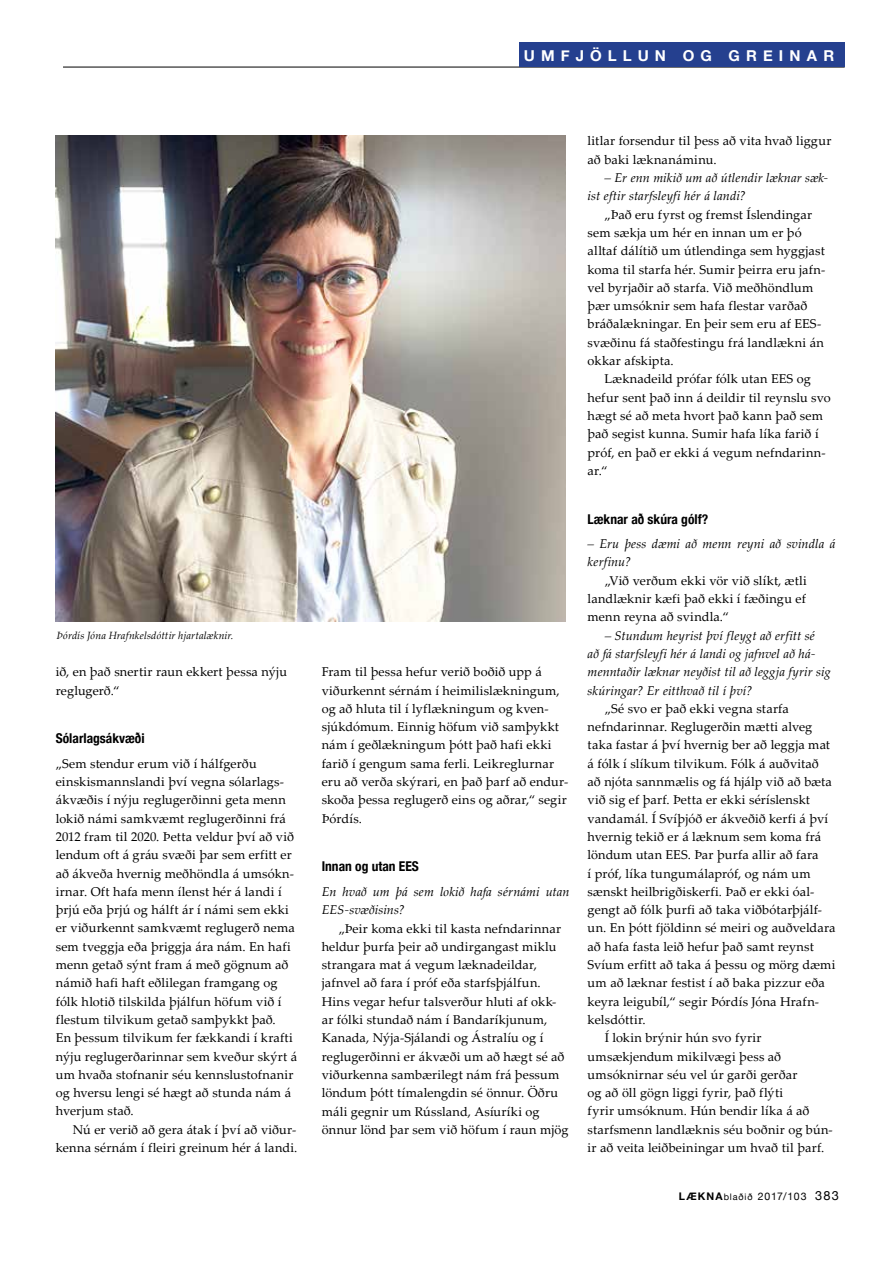
<style>
.page{position:relative;width:893px;height:1263px;background:#fff}
.page>*{position:absolute;margin:0;border:0;box-sizing:border-box;transform-origin:0 0}
.t1{font:700 15px "Helvetica Neue";letter-spacing:.41em;color:#fff}
.t2{font:700 condensed 13.5px "Helvetica Neue";color:#000}
.t3{font:12.75px/18.3px "Palatino Linotype";letter-spacing:.01em;color:#000}
.t4{font:italic 12.75px/18.3px "Palatino Linotype";letter-spacing:.005em;color:#000}
.t5{font:italic 10.5px "Palatino Linotype";letter-spacing:.01em;color:#000}
.t6{font:10.5px "Helvetica Neue";letter-spacing:.07em;color:#000}
.s1{font-weight:700}
.s2{font-size:9px}
.s3{font-size:12.75px}
</style>
<div class="page">
<hr style="left:63px;top:67px;width:782px;height:1px;background:#000">
<div style="left:519px;top:42px;width:326px;height:25px;background:#25408f"></div>
<img style="left:56px;top:135px;width:510px;height:486px">
<p class="t1" style="left:524px;top:44px;width:312px">UMFJÖLLUN OG GREINAR</p>
<p class="t5" style="left:57px;top:628px;width:178px">Þórdís Jóna Hrafnkelsdóttir hjartalæknir.</p>
<p class="t3" style="left:56px;top:662px;width:233px">ið, en það snertir raun ekkert þessa nýju reglugerð.“</p>
<p class="t2" style="left:56px;top:727px;width:90px">Sólarlagsákvæði</p>
<p class="t3" style="left:56px;top:754px;width:243px">„Sem stendur erum við í hálfgerðu einskismannslandi því vegna sólarlags&shy;ákvæðis í nýju reglugerðinni geta menn lokið námi samkvæmt reglugerðinni frá 2012 fram til 2020. Þetta veldur því að við lendum oft á gráu svæði þar sem erfitt er að ákveða hvernig meðhöndla á umsókn&shy;irnar. Oft hafa menn ílenst hér á landi í þrjú eða þrjú og hálft ár í námi sem ekki er viðurkennt samkvæmt reglugerð nema sem tveggja eða þriggja ára nám. En hafi menn getað sýnt fram á með gögnum að námið hafi haft eðlilegan framgang og fólk hlotið tilskilda þjálfun höfum við í flestum tilvikum getað samþykkt það.<br>En þessum tilvikum fer fækkandi í krafti nýju reglugerðarinnar sem kveður skýrt á um hvaða stofnanir séu kennslustofnanir og hversu lengi sé hægt að stunda nám á hverjum stað.</p>
<p class="t3" style="left:56px;top:1120px;width:243px;text-align:right">Nú er verið að gera átak í því að viður&shy;kenna sérnám í fleiri greinum hér á landi.</p>
<p class="t3" style="left:322px;top:662px;width:248px">Fram til þessa hefur verið boðið upp á viðurkennt sérnám í heimilislækningum, og að hluta til í lyflækningum og kven&shy;sjúkdómum. Einnig höfum við samþykkt nám í geðlækningum þótt það hafi ekki farið í gengum sama ferli. Leikreglurnar eru að verða skýrari, en það þarf að endur&shy;skoða þessa reglugerð eins og aðrar,“ segir Þórdís.</p>
<p class="t2" style="left:322px;top:855px;width:99px">Innan og utan EES</p>
<p class="t4" style="left:322px;top:882px;width:249px">En hvað um þá sem lokið hafa sérnámi utan<br>EES-svæðisins?</p>
<p class="t3" style="left:322px;top:918px;width:248px;text-indent:17px">„Þeir koma ekki til kasta nefndarinnar heldur þurfa þeir að undirgangast miklu strangara mat á vegum læknadeildar, jafnvel að fara í próf eða starfsþjálfun.<br>Hins vegar hefur talsverður hluti af okk&shy;ar fólki stundað nám í Bandaríkjunum, Kanada, Nýja-Sjálandi og Ástralíu og í reglugerðinni er ákvæði um að hægt sé að viðurkenna sambærilegt nám frá þessum löndum þótt tímalengdin sé önnur. Öðru máli gegnir um Rússland, Asíuríki og önnur lönd þar sem við höfum í raun mjög</p>
<p class="t3" style="left:588px;top:131px;width:245px">litlar forsendur til þess að vita hvað liggur að baki læknanáminu.</p>
<p class="t4" style="left:588px;top:168px;width:242px;text-indent:17px">– Er enn mikið um að útlendir læknar sæk&shy;ist eftir starfsleyfi hér á landi?</p>
<p class="t3" style="left:588px;top:205px;width:239px;text-indent:17px">„Það eru fyrst og fremst Íslendingar sem sækja um hér en innan um er þó alltaf dálítið um útlendinga sem hyggjast koma til starfa hér. Sumir þeirra eru jafn&shy;vel byrjaðir að starfa. Við meðhöndlum þær umsóknir sem hafa flestar varðað bráðalækningar. En þeir sem eru af EES&shy;svæðinu fá staðfestingu frá landlækni án okkar afskipta.</p>
<p class="t3" style="left:588px;top:369px;width:245px;text-indent:17px">Læknadeild prófar fólk utan EES og hefur sent það inn á deildir til reynslu svo hægt sé að meta hvort það kann það sem það segist kunna. Sumir hafa líka farið í próf, en það er ekki á vegum nefndarinn&shy;ar.“</p>
<p class="t2" style="left:588px;top:507px;width:122px">Læknar að skúra gólf?</p>
<p class="t4" style="left:588px;top:534px;width:249px">– Eru þess dæmi að menn reyni að svindla á kerfinu?</p>
<p class="t3" style="left:588px;top:571px;width:221px;text-align:justify;text-indent:17px">„Við verðum ekki vör við slíkt, ætli landlæknir kæfi það ekki í fæðingu ef menn reyna að svindla.“</p>
<p class="t4" style="left:588px;top:626px;width:245px;text-indent:17px">– Stundum heyrist því fleygt að erfitt sé<br>að fá starfsleyfi hér á landi og jafnvel að há&shy;menntaðir læknar neyðist til að leggja fyrir sig skúringar? Er eitthvað til í því?</p>
<p class="t3" style="left:605px;top:699px;width:186px">„Sé svo er það ekki vegna starfa</p>
<p class="t3" style="left:588px;top:717px;width:226px">nefndarinnar. Reglugerðin mætti alveg</p>
<p class="t3" style="left:588px;top:735px;width:244px">taka fastar á því hvernig ber að leggja mat</p>
<p class="t3" style="left:588px;top:754px;width:233px">á fólk í slíkum tilvikum. Fólk á auðvitað</p>
<p class="t3" style="left:588px;top:772px;width:246px">að njóta sannmælis og fá hjálp við að bæta</p>
<p class="t3" style="left:588px;top:790px;width:224px">við sig ef þarf. Þetta er ekki séríslenskt</p>
<p class="t3" style="left:588px;top:809px;width:242px">vandamál. Í Svíþjóð er ákveðið kerfi á því</p>
<p class="t3" style="left:588px;top:827px;width:235px">hvernig tekið er á læknum sem koma frá</p>
<p class="t3" style="left:588px;top:845px;width:232px">löndum utan EES. Þar þurfa allir að fara</p>
<p class="t3" style="left:588px;top:863px;width:225px">í próf, líka tungumálapróf, og nám um</p>
<p class="t3" style="left:588px;top:882px;width:228px">sænskt heilbrigðiskerfi. Það er ekki óal-</p>
<p class="t3" style="left:588px;top:900px;width:236px">gengt að fólk þurfi að taka viðbótarþjálf-</p>
<p class="t3" style="left:588px;top:918px;width:249px">un. En þótt fjöldinn sé meiri og auðveldara</p>
<p class="t3" style="left:588px;top:937px;width:228px">að hafa fasta leið hefur það samt reynst</p>
<p class="t3" style="left:588px;top:955px;width:249px">Svíum erfitt að taka á þessu og mörg dæmi</p>
<p class="t3" style="left:588px;top:973px;width:239px">um að læknar festist í að baka pizzur eða</p>
<p class="t3" style="left:588px;top:992px;width:233px">keyra leigubíl,“ segir Þórdís Jóna Hrafn-</p>
<p class="t3" style="left:588px;top:1010px;width:60px">kelsdóttir.</p>
<p class="t3" style="left:605px;top:1028px;width:158px">Í lokin brýnir hún svo fyrir</p>
<p class="t3" style="left:588px;top:1046px;width:195px">umsækjendum mikilvægi þess að</p>
<p class="t3" style="left:588px;top:1065px;width:211px">umsóknirnar séu vel úr garði gerðar</p>
<p class="t3" style="left:588px;top:1083px;width:197px">og að öll gögn liggi fyrir, það flýti</p>
<p class="t3" style="left:588px;top:1101px;width:223px">fyrir umsóknum. Hún bendir líka á að</p>
<p class="t3" style="left:588px;top:1120px;width:247px">starfsmenn landlæknis séu boðnir og bún-</p>
<p class="t3" style="left:588px;top:1138px;width:238px">ir að veita leiðbeiningar um hvað til þarf.</p>
<p class="t6" style="left:679px;top:1189px;width:161px"><span class="s1">LÆKNA</span><span class="s2">blaðið</span> 2017/103 <span class="s3">383</span></p>
</div>
